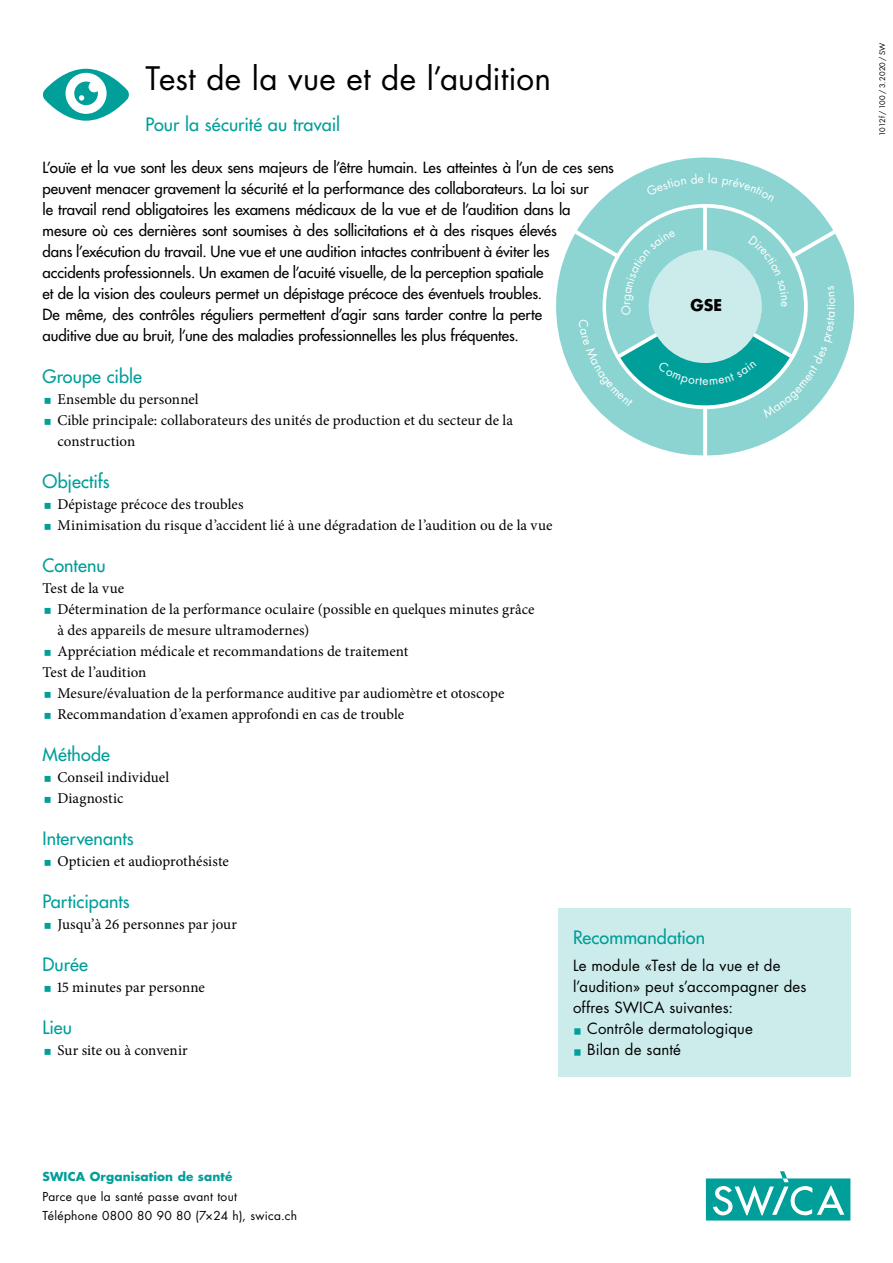
<style>
.page{position:relative;width:893px;height:1263px;background:#fff}
.page>*{position:absolute;margin:0;border:0;box-sizing:border-box;transform-origin:0 0}
.t1{font:31.5px "Futura Std";letter-spacing:.005em;color:#000}
.t2{font:500 18px "Futura Std";letter-spacing:.005em;color:#009f9a}
.t3{font:700 15.75px "Futura Std";color:#000}
.t4{font:500 15px/21px "Futura Std";letter-spacing:-.005em;color:#000}
.t5{font:15px/21px "Minion Pro";color:#000}
.t6{font:15px/21px "Futura Std";letter-spacing:.01em;color:#000}
.t7{font:12px/19.8px "Futura Std";letter-spacing:.025em;color:#000}
.t8{font:700 12px "Futura Std";letter-spacing:.015em;color:#009f9a}
.t9{font:7.5px "Futura Std";letter-spacing:.02em;color:#000}
.s1{font-family:"Minion Pro";font-size:21.75px;color:#009f9a}
</style>
<div class="page">
<svg style="left:706px;top:1171px;width:144px;height:49px"></svg>
<div style="left:558px;top:908px;width:292px;height:168px;background:#cceceb"></div>
<svg style="left:43px;top:69px;width:86px;height:52px"></svg>
<svg style="left:556px;top:157px;width:299px;height:299px"></svg>
<h1 class="t1" style="left:146px;top:58px;width:407px">Test de la vue et de l’audition</h1>
<p class="t2" style="left:146px;top:113px;width:196px">Pour la sécurité au travail</p>
<p class="t4" style="left:43px;top:157px;width:573px">L’ouïe et la vue sont les deux sens majeurs de l’être humain. Les atteintes à l’un de ces sens peuvent menacer gravement la sécurité et la performance des collaborateurs. La loi sur<br>le travail rend obligatoires les examens médicaux de la vue et de l’audition dans la mesure où ces dernières sont soumises à des sollicitations et à des risques élevés<br>dans l’exécution du travail. Une vue et une audition intactes contribuent à éviter les<br>accidents professionnels. Un examen de l’acuité visuelle, de la perception spatiale<br>et de la vision des couleurs permet un dépistage précoce des éventuels troubles.<br>De même, des contrôles réguliers permettent d’agir sans tarder contre la perte<br>auditive due au bruit, l’une des maladies professionnelles les plus fréquentes.</p>
<p class="t2" style="left:43px;top:365px;width:101px">Groupe cible</p>
<p class="t5" style="left:57px;top:389px;width:457px">Ensemble du personnel<br>Cible principale: collaborateurs des unités de production et du secteur de la construction</p>
<p class="t2" style="left:43px;top:470px;width:69px">Objectifs</p>
<p class="t5" style="left:57px;top:494px;width:496px">Dépistage précoce des troubles<br>Minimisation du risque d’accident lié à une dégradation de l’audition ou de la vue</p>
<p class="t2" style="left:43px;top:554px;width:65px">Contenu</p>
<p class="t5" style="left:43px;top:578px;width:83px">Test de la vue</p>
<p class="t5" style="left:57px;top:599px;width:479px">Détermination de la performance oculaire (possible en quelques minutes grâce</p>
<p class="t5" style="left:57px;top:620px;width:253px">à des appareils de mesure ultramodernes)</p>
<p class="t5" style="left:57px;top:641px;width:352px">Appréciation médicale et recommandations de traitement</p>
<p class="t5" style="left:43px;top:662px;width:105px">Test de l’audition</p>
<p class="t5" style="left:57px;top:683px;width:449px">Mesure/évaluation de la performance auditive par audiomètre et otoscope</p>
<p class="t5" style="left:57px;top:704px;width:348px">Recommandation d’examen approfondi en cas de trouble</p>
<p class="t2" style="left:43px;top:743px;width:69px">Méthode</p>
<p class="t5" style="left:57px;top:767px;width:113px">Conseil individuel<br>Diagnostic</p>
<p class="t2" style="left:43px;top:827px;width:93px">Intervenants</p>
<p class="t5" style="left:57px;top:851px;width:173px">Opticien et audioprothésiste</p>
<p class="t2" style="left:43px;top:890px;width:89px">Participants</p>
<p class="t5" style="left:57px;top:914px;width:181px">Jusqu’à 26 personnes par jour</p>
<p class="t2" style="left:43px;top:953px;width:47px">Durée</p>
<p class="t5" style="left:56px;top:977px;width:151px">15 minutes par personne</p>
<p class="t2" style="left:43px;top:1016px;width:31px">Lieu</p>
<p class="t5" style="left:57px;top:1040px;width:132px">Sur site ou à convenir</p>
<p class="t3" style="left:690px;top:294px;width:33px">GSE</p>
<p class="t2" style="left:573px;top:926px;width:134px">Recommandation</p>
<p class="t6" style="left:573px;top:955px;width:235px">Le module «Test de la vue et de l’audition» peut s’accompagner des offres SWICA suivantes:</p>
<p class="t6" style="left:573px;top:1018px;width:181px"><span class="s1">■</span> Contrôle dermatologique</p>
<p class="t6" style="left:573px;top:1039px;width:110px"><span class="s1">■</span> Bilan de santé</p>
<p class="t8" style="left:43px;top:1168px;width:191px">SWICA Organisation de santé</p>
<p class="t7" style="left:43px;top:1186px;width:256px">Parce que la santé passe avant tout<br>Téléphone 0800 80 90 80 (7×24 h), swica.ch</p>
<p class="t9" style="left:878px;top:136px;width:95px;rotate:-90deg">1012f / 100 / 3.2020 / SW</p>
</div>
